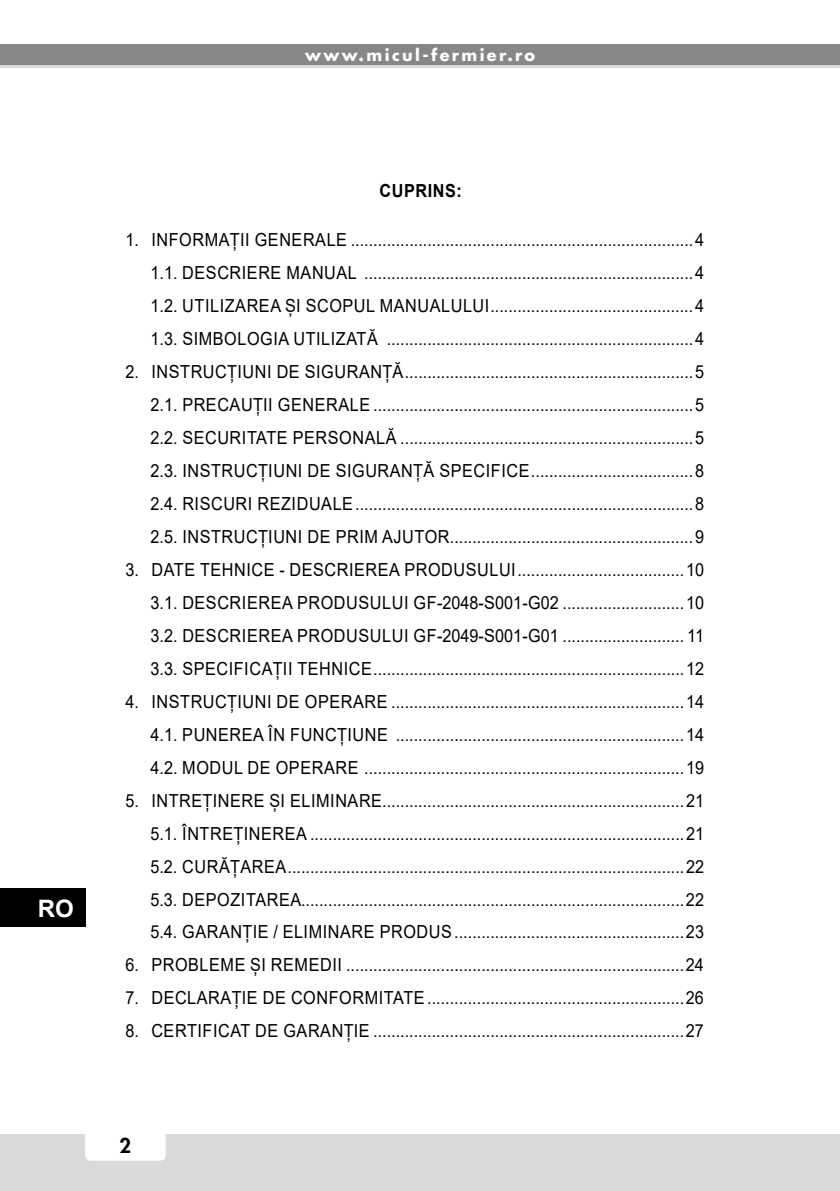
<style>
.page{position:relative;width:840px;height:1191px;background:#fff}
.page>*{position:absolute;margin:0;border:0;box-sizing:border-box;transform-origin:0 0}
.t1{font:700 24px "Arial";color:#fff}
.t2{font:800 20px "Futura";color:#000}
.t3{font:18px/33px "Arial";letter-spacing:.035em;color:#000;scale:.9 1}
.t4{font:18px "Arial";color:#000;scale:.9 1}
.t5{font:700 18px "Arial";letter-spacing:.035em;color:#000;scale:.9 1}
.t6{font:700 16px "Futura";letter-spacing:.15em;color:#fff}
</style>
<div class="page">
<div style="left:0;top:1134px;width:839px;height:57px;background:#dadada"></div>
<div style="left:85px;top:1120px;width:81px;height:40px;background:#fff;border-radius:6px"></div>
<div style="left:0;top:44px;width:839px;height:24px;background:#878787"></div>
<hr style="left:0;top:65px;width:839px;height:3px;background:#dadada">
<div style="left:0;top:888px;width:85px;height:39px;background:#000"></div>
<p class="t6" style="left:305px;top:44px;width:231px">www.micul-fermier.ro</p>
<h1 class="t1" style="left:38px;top:891px;width:38px">RO</h1>
<p class="t5" style="left:379px;top:177px;width:93px">CUPRINS:</p>
<p class="t3" style="left:150px;top:223px;width:616px;text-indent:-25px">1. INFORMAȚII GENERALE ............................................................................4<br>1.1. DESCRIERE</p>
<p class="t3" style="left:286px;top:256px;width:30px">MANUAL</p>
<p class="t3" style="left:364px;top:256px;width:379px">.........................................................................4</p>
<p class="t3" style="left:150px;top:289px;width:58px">1.2. UTILI</p>
<p class="t3" style="left:225px;top:289px;width:26px">ZAREA</p>
<p class="t3" style="left:285px;top:289px;width:37px">ȘI SCO</p>
<p class="t3" style="left:342px;top:289px;width:70px">PUL MANUALULUI</p>
<p class="t3" style="left:490px;top:289px;width:239px">.............................................4</p>
<p class="t3" style="left:150px;top:322px;width:95px">1.3. SIMBOLOGIA</p>
<p class="t3" style="left:293px;top:322px;width:10px">UTILI</p>
<p class="t3" style="left:336px;top:322px;width:25px">ZATĂ</p>
<p class="t3" style="left:386px;top:322px;width:354px">....................................................................4</p>
<p class="t3" style="left:150px;top:355px;width:616px;text-indent:-25px">2. INSTRUCȚIUNI DE SIGURANȚĂ................................................................5<br>2.1. PRECAUȚII</p>
<p class="t3" style="left:278px;top:388px;width:14px">GENERALE</p>
<p class="t3" style="left:373px;top:388px;width:369px">.......................................................................5</p>
<p class="t3" style="left:150px;top:421px;width:61px">2.2. SECURITATE</p>
<p class="t3" style="left:293px;top:421px;width:27px">PERSONALĂ</p>
<p class="t3" style="left:400px;top:421px;width:339px">.................................................................5</p>
<p class="t3" style="left:150px;top:454px;width:54px">2.3. INSTRUCȚIUNI</p>
<p class="t3" style="left:307px;top:454px;width:45px">DE SIGURANȚĂ</p>
<p class="t3" style="left:439px;top:454px;width:295px">SPECIFICE ....................................8</p>
<p class="t3" style="left:150px;top:487px;width:48px">2.4. RISCURI</p>
<p class="t3" style="left:257px;top:487px;width:70px">REZIDUALE</p>
<p class="t3" style="left:355px;top:487px;width:389px">...........................................................................8</p>
<p class="t3" style="left:150px;top:520px;width:54px">2.5. INSTRUCȚIUNI</p>
<p class="t3" style="left:307px;top:520px;width:119px">DE PRI M AJUTOR</p>
<p class="t3" style="left:449px;top:520px;width:284px">......................................................9</p>
<p class="t3" style="left:150px;top:553px;width:616px;text-indent:-25px">3. DATE TEHNICE - DESCRIEREA PRODUSULUI.....................................10<br>3.1. DESCRIEREA</p>
<p class="t3" style="left:297px;top:586px;width:67px">PRODUSULUI</p>
<p class="t4" style="left:413px;top:590px;width:324px">GF-2048-S001-G02 ...........................10</p>
<p class="t3" style="left:150px;top:619px;width:49px">3.2. DESCRIEREA</p>
<p class="t3" style="left:297px;top:619px;width:67px">PRODUSULUI</p>
<p class="t4" style="left:413px;top:623px;width:324px">GF-2049-S001-G01 ........................... 11</p>
<p class="t3" style="left:150px;top:652px;width:114px">3.3. SPECI FICAȚII</p>
<p class="t3" style="left:297px;top:652px;width:13px">TEHNICE</p>
<p class="t3" style="left:373px;top:652px;width:369px">.....................................................................12</p>
<p class="t3" style="left:125px;top:685px;width:47px">4. INSTRUCȚIUNI</p>
<p class="t3" style="left:276px;top:685px;width:72px">DE OPERARE</p>
<p class="t3" style="left:391px;top:685px;width:349px">.................................................................14</p>
<p class="t3" style="left:150px;top:718px;width:50px">4.1. PUNEREA</p>
<p class="t3" style="left:268px;top:718px;width:49px">ÎN FUNCȚIUNE</p>
<p class="t3" style="left:395px;top:718px;width:344px">................................................................14</p>
<p class="t3" style="left:150px;top:751px;width:180px">4.2. MODUL DE OPERARE</p>
<p class="t3" style="left:364px;top:751px;width:379px">.......................................................................19</p>
<p class="t3" style="left:125px;top:783px;width:48px">5. INTREȚINERE</p>
<p class="t3" style="left:269px;top:783px;width:80px">ȘIELIMINARE</p>
<p class="t3" style="left:382px;top:783px;width:359px">...................................................................21</p>
<p class="t3" style="left:150px;top:816px;width:48px">5.1. ÎNTREȚINEREA</p>
<p class="t3" style="left:310px;top:816px;width:439px">...................................................................................21</p>
<p class="t3" style="left:150px;top:849px;width:63px">5.2. CURĂȚAREA</p>
<p class="t3" style="left:287px;top:849px;width:464px">........................................................................................22</p>
<p class="t3" style="left:150px;top:882px;width:113px">5.3. DE POZITAREA</p>
<p class="t3" style="left:301px;top:882px;width:449px">.....................................................................................22</p>
<p class="t3" style="left:150px;top:915px;width:63px">5.4. GARANȚIE</p>
<p class="t3" style="left:273px;top:915px;width:67px">/ ELIMINARE</p>
<p class="t3" style="left:379px;top:915px;width:361px">PRODUS ...................................................23</p>
<p class="t3" style="left:125px;top:948px;width:644px">6. PROBLEME ȘI REMEDII ...........................................................................24</p>
<p class="t3" style="left:125px;top:981px;width:310px">7. DECLARAȚIE DE CONFORMITATE</p>
<p class="t3" style="left:427px;top:981px;width:309px">.........................................................26</p>
<p class="t3" style="left:125px;top:1014px;width:644px">8. CERTIFICAT DE GARANȚIE .....................................................................27</p>
<p class="t2" style="left:120px;top:1132px;width:13px">2</p>
</div>
